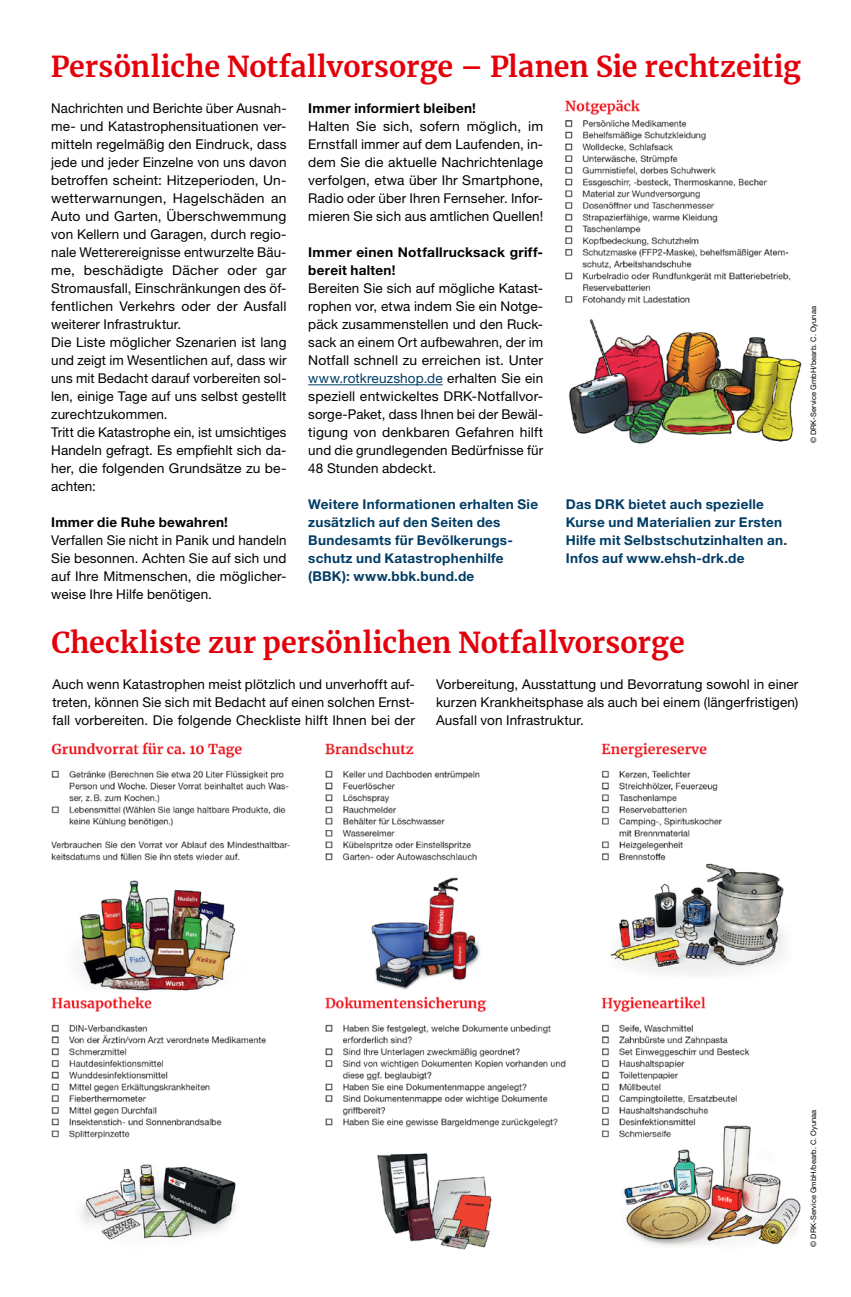
<style>
.page{position:relative;width:851px;height:1297px;background:#fff}
.page>*{position:absolute;margin:0;border:0;box-sizing:border-box;transform-origin:0 0}
.MGB_Headline_23{font:700 28.5px "Merriweather";color:#e3000b}
.MGB_Copy{font:13.5px/18px "Helvetica Neue LT Pro";letter-spacing:.01em;color:#000;text-align:justify}
.MGB_Info{font:700 13.5px/18px "Helvetica Neue LT Pro";letter-spacing:.02em;color:#003c65}
.MGB_Copy_bold{font:700 13.5px/18px "Helvetica Neue LT Pro";letter-spacing:.02em;color:#000}
.MGB_Fotocredits{font:7.5px "Helvetica Neue LT Pro";color:#000}
.s1{color:#003c65}
</style>
<div class="page">
<img style="left:51px;top:742px;width:734px;height:249px">
<img style="left:565px;top:99px;width:237px;height:345px">
<hr style="left:308px;top:385px;width:134px;height:1px;background:#003c65">
<img style="left:51px;top:996px;width:750px;height:254px">
<p class="MGB_Headline_23" style="left:51px;top:46px;width:751px">Persönliche Notfallvorsorge – Planen Sie rechtzeitig</p>
<p class="MGB_Copy_bold" style="left:308px;top:98px;width:169px">Immer informiert bleiben!</p>
<p class="MGB_Copy" style="left:308px;top:116px;width:236px">Halten Sie sich, sofern möglich, im Ernstfall immer auf dem Laufenden, in&shy;dem Sie die aktuelle Nachrichtenlage verfolgen, etwa über Ihr Smartphone, Radio oder über Ihren Fernseher. Infor&shy;mieren Sie sich aus amtlichen Quellen!</p>
<p class="MGB_Copy_bold" style="left:308px;top:242px;width:236px">Immer einen Notfallrucksack griff&shy;bereit halten!</p>
<p class="MGB_Copy" style="left:308px;top:278px;width:236px">Bereiten Sie sich auf mögliche Katast&shy;rophen vor, etwa indem Sie ein Notge&shy;päck zusammenstellen und den Ruck&shy;sack an einem Ort aufbewahren, der im Notfall schnell zu erreichen ist. Unter <span class="s1">www.rotkreuzshop.de</span> erhalten Sie ein speziell entwickeltes DRK-Notfallvor&shy;sorge-Paket, dass Ihnen bei der Bewäl&shy;tigung von denkbaren Gefahren hilft und die grundlegenden Bedürfnisse für 48 Stunden abdeckt.</p>
<p class="MGB_Info" style="left:308px;top:494px;width:231px">Weitere Informationen erhalten Sie zusätzlich auf den Seiten des<br>Bundesamts für Bevölkerungs&shy;schutz und Katastrophenhilfe (BBK): www.bbk.bund.de</p>
<p class="MGB_Info" style="left:566px;top:494px;width:223px">Das DRK bietet auch spezielle<br>Kurse und Materialien zur Ersten<br>Hilfe mit Selbstschutzinhalten an.</p>
<p class="MGB_Copy" style="left:51px;top:98px;width:237px">Nachrichten und Berichte über Ausnah&shy;me- und Katastrophensituationen ver&shy;mitteln regelmäßig den Eindruck, dass jede und jeder Einzelne von uns davon betroffen scheint: Hitzeperioden, Un&shy;wetterwarnungen, Hagelschäden an Auto und Garten, Überschwemmung von Kellern und Garagen, durch regio&shy;nale Wetterereignisse entwurzelte Bäu&shy;me, beschädigte Dächer oder gar Stromausfall, Einschränkungen des öf&shy;fentlichen Verkehrs oder der Ausfall weiterer Infrastruktur.</p>
<p class="MGB_Copy" style="left:51px;top:332px;width:237px">Die Liste möglicher Szenarien ist lang und zeigt im Wesentlichen auf, dass wir uns mit Bedacht darauf vorbereiten sol&shy;len, einige Tage auf uns selbst gestellt zurechtzukommen.</p>
<p class="MGB_Copy" style="left:51px;top:422px;width:237px">Tritt die Katastrophe ein, ist umsichtiges Handeln gefragt. Es empfiehlt sich da&shy;her, die folgenden Grundsätze zu be&shy;achten:</p>
<p class="MGB_Copy_bold" style="left:51px;top:512px;width:178px">Immer die Ruhe bewahren!</p>
<p class="MGB_Copy" style="left:51px;top:530px;width:237px">Verfallen Sie nicht in Panik und handeln Sie besonnen. Achten Sie auf sich und auf Ihre Mitmenschen, die möglicher&shy;weise Ihre Hilfe benötigen.</p>
<p class="MGB_Info" style="left:566px;top:548px;width:180px">Infos auf www.ehsh-drk.de</p>
<p class="MGB_Fotocredits" style="left:808px;top:443px;width:138px;rotate:-90deg">© DRK-Service GmbH/bearb. C. Oyunaa</p>
<p class="MGB_Headline_23" style="left:52px;top:622px;width:634px">Checkliste zur persönlichen Notfallvorsorge</p>
<p class="MGB_Copy" style="left:52px;top:674px;width:364px">Auch wenn Katastrophen meist plötzlich und unverhofft auf&shy;treten, können Sie sich mit Bedacht auf einen solchen Ernst&shy;fall vorbereiten. Die folgende Checkliste hilft Ihnen bei der</p>
<p class="MGB_Copy" style="left:436px;top:674px;width:363px">Vorbereitung, Ausstattung und Bevorratung sowohl in einer kurzen Krankheitsphase als auch bei einem (längerfristigen)<br>Ausfall von Infrastruktur.</p>
<p class="MGB_Fotocredits" style="left:808px;top:1247px;width:138px;rotate:-90deg">© DRK-Service GmbH/bearb. C. Oyunaa</p>
</div>
